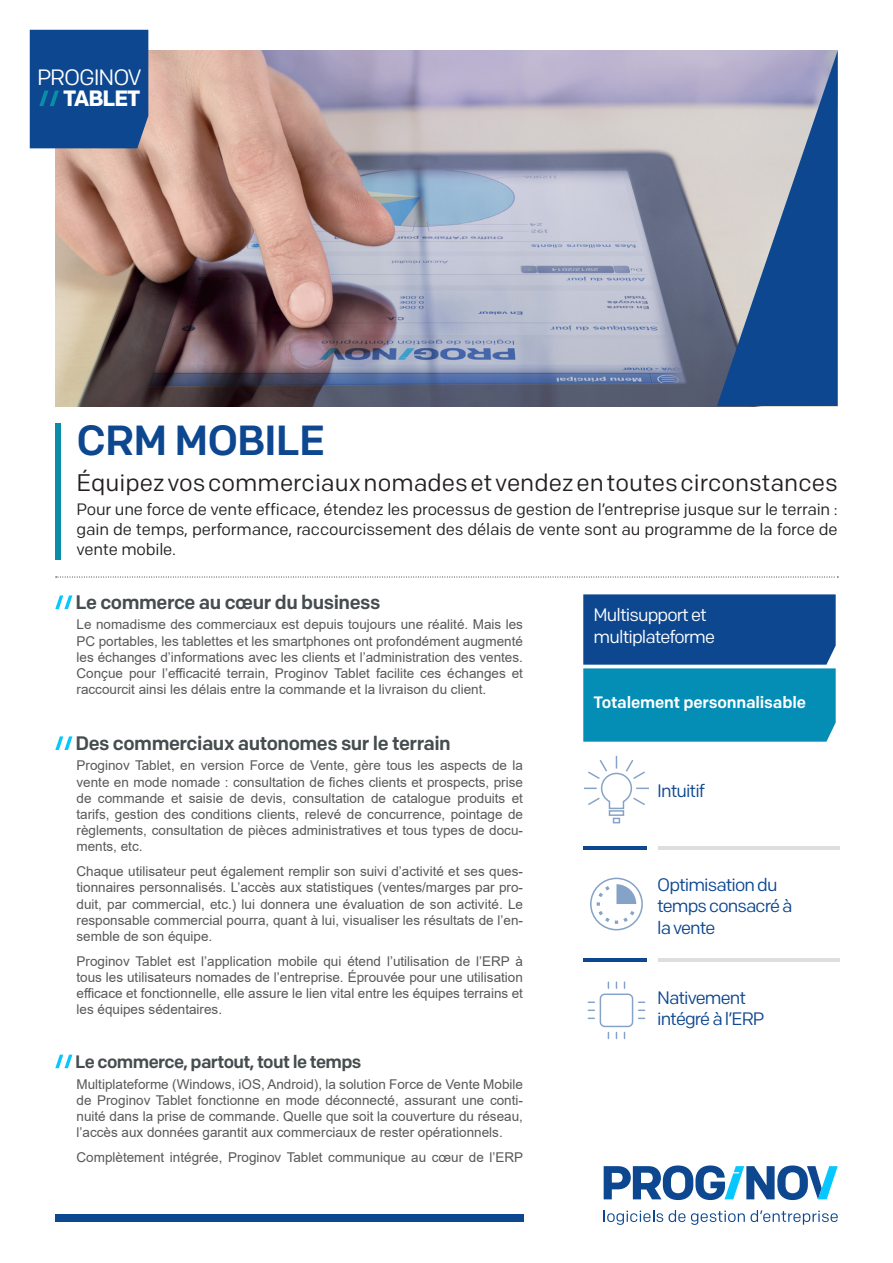
<style>
.page{position:relative;width:893px;height:1263px;background:#fff}
.page>*{position:absolute;margin:0;border:0;box-sizing:border-box;transform-origin:0 0}
.t1{font:500 42px "Colfax";letter-spacing:-.025em;color:#0c4790}
.t2{font:24px "Colfax";color:#231f20}
.t3{font:22.2px "Colfax";letter-spacing:-.05em;color:#fff}
.t4{font:700 22.2px "Colfax";letter-spacing:-.05em;color:#fff}
.t5{font:500 19.5px "Colfax";letter-spacing:-.025em;color:#464d4f}
.t6{font:18px/21.6px "Colfax";letter-spacing:-.05em;color:#0c4790}
.t7{font:500 18px "Colfax";letter-spacing:-.035em;color:#464d4f}
.t8{font:18px/21.6px "Colfax";letter-spacing:-.05em;color:#fff}
.t9{font:16.5px/19.8px "Colfax";letter-spacing:-.01em;color:#231f20;text-align:justify}
.t10{font:500 16.5px "Colfax";letter-spacing:-.01em;color:#fff}
.t11{font:13.5px/16.2px "Arial";color:#57585a;text-align:justify}
</style>
<div class="page">
<div style="left:55px;top:1215px;width:469px;height:7px;background:#0c4790"></div>
<svg style="left:604px;top:1210px;width:59px;height:15px"></svg>
<svg style="left:669px;top:1210px;width:16px;height:12px"></svg>
<svg style="left:691px;top:1210px;width:54px;height:15px"></svg>
<svg style="left:751px;top:1210px;width:87px;height:15px"></svg>
<svg style="left:604px;top:1165px;width:234px;height:35px"></svg>
<img style="left:55px;top:51px;width:662px;height:355px">
<svg style="left:55px;top:595px;width:17px;height:14px"></svg>
<svg style="left:55px;top:736px;width:17px;height:14px"></svg>
<svg style="left:55px;top:1055px;width:17px;height:13px"></svg>
<svg style="left:56px;top:577px;width:782px;height:1px"></svg>
<hr style="left:583px;top:846px;width:64px;height:3px;background:#0c4790">
<hr style="left:583px;top:958px;width:64px;height:3px;background:#0c4790">
<hr style="left:658px;top:846px;width:182px;height:3px;background:#dcdee1">
<hr style="left:658px;top:958px;width:182px;height:3px;background:#dcdee1">
<svg style="left:583px;top:594px;width:253px;height:148px;background:#1170a6"></svg>
<svg style="left:613px;top:818px;width:7px;height:5px"></svg>
<svg style="left:584px;top:756px;width:65px;height:54px"></svg>
<div style="left:600px;top:993px;width:33px;height:34px;border:2px solid #0c4790;border-radius:4px"></div>
<svg style="left:588px;top:1017px;width:6px;height:2px"></svg>
<svg style="left:588px;top:1009px;width:6px;height:2px"></svg>
<svg style="left:588px;top:1001px;width:6px;height:2px"></svg>
<svg style="left:639px;top:1017px;width:6px;height:2px"></svg>
<svg style="left:639px;top:1009px;width:6px;height:2px"></svg>
<svg style="left:639px;top:1001px;width:6px;height:2px"></svg>
<svg style="left:590px;top:877px;width:53px;height:53px"></svg>
<svg style="left:717px;top:51px;width:121px;height:355px;background:#6782ab"></svg>
<div style="left:55px;top:423px;width:6px;height:137px;background:#0a8ea7"></div>
<div style="left:30px;top:30px;width:118px;height:118px;background:#0c4790"></div>
<h3 class="t3" style="left:37px;top:64px;width:106px">PROGINOV</h3>
<h3 class="t4" style="left:63px;top:85px;width:79px">TABLET</h3>
<h1 class="t1" style="left:77px;top:414px;width:250px">CRM MOBILE</h1>
<h2 class="t2" style="left:77px;top:468px;width:763px">Équipez vos commerciaux nomades et vendez en toutes circonstances</h2>
<p class="t9" style="left:77px;top:499px;width:763px">Pour une force de vente efficace, étendez les processus de gestion de l’entreprise jusque sur le terrain : gain de temps, performance, raccourcissement des délais de vente sont au programme de la force de vente mobile.</p>
<h3 class="t5" style="left:76px;top:590px;width:306px">Le commerce au cœur du business</h3>
<p class="t11" style="left:77px;top:616px;width:448px">Le nomadisme des commerciaux est depuis toujours une réalité. Mais les PC portables, les tablettes et les smartphones ont profondément augmenté les échanges d’informations avec les clients et l’administration des ventes.<br>Conçue pour l’efficacité terrain, Proginov Tablet facilite ces échanges et raccourcit ainsi les délais entre la commande et la livraison du client.</p>
<h3 class="t5" style="left:76px;top:731px;width:377px">Des commerciaux autonomes sur le terrain</h3>
<p class="t11" style="left:77px;top:757px;width:448px">Proginov Tablet, en version Force de Vente, gère tous les aspects de la vente en mode nomade : consultation de fiches clients et prospects, prise de commande et saisie de devis, consultation de catalogue produits et tarifs, gestion des conditions clients, relevé de concurrence, pointage de règlements, consultation de pièces administratives et tous types de docu&shy;ments, etc.</p>
<p class="t11" style="left:77px;top:863px;width:448px">Chaque utilisateur peut également remplir son suivi d’activité et ses ques&shy;tionnaires personnalisés. L’accès aux statistiques (ventes/marges par pro&shy;duit, par commercial, etc.) lui donnera une évaluation de son activité. Le responsable commercial pourra, quant à lui, visualiser les résultats de l’en&shy;semble de son équipe.</p>
<p class="t11" style="left:77px;top:953px;width:448px">Proginov Tablet est l’application mobile qui étend l’utilisation de l’ERP à tous les utilisateurs nomades de l’entreprise. Éprouvée pour une utilisation efficace et fonctionnelle, elle assure le lien vital entre les équipes terrains et les équipes sédentaires.</p>
<h3 class="t7" style="left:75px;top:1051px;width:288px">Le commerce, partout, tout le temps</h3>
<p class="t11" style="left:77px;top:1076px;width:448px">Multiplateforme (Windows, iOS, Android), la solution Force de Vente Mobile de Proginov Tablet fonctionne en mode déconnecté, assurant une conti&shy;nuité dans la prise de commande. Quelle que soit la couverture du réseau, l’accès aux données garantit aux commerciaux de rester opérationnels.</p>
<p class="t11" style="left:77px;top:1149px;width:448px">Complètement intégrée, Proginov Tablet communique au cœur de l’ERP</p>
<h3 class="t8" style="left:594px;top:604px;width:123px">Multisupport et multiplateforme</h3>
<p class="t10" style="left:594px;top:692px;width:214px">Totalement personnalisable</p>
<h3 class="t6" style="left:657px;top:780px;width:50px">Intuitif</h3>
<h3 class="t6" style="left:657px;top:873px;width:137px">Optimisation du temps consacré à la vente</h3>
<h3 class="t6" style="left:657px;top:987px;width:109px">Nativement intégré à l’ERP</h3>
</div>
